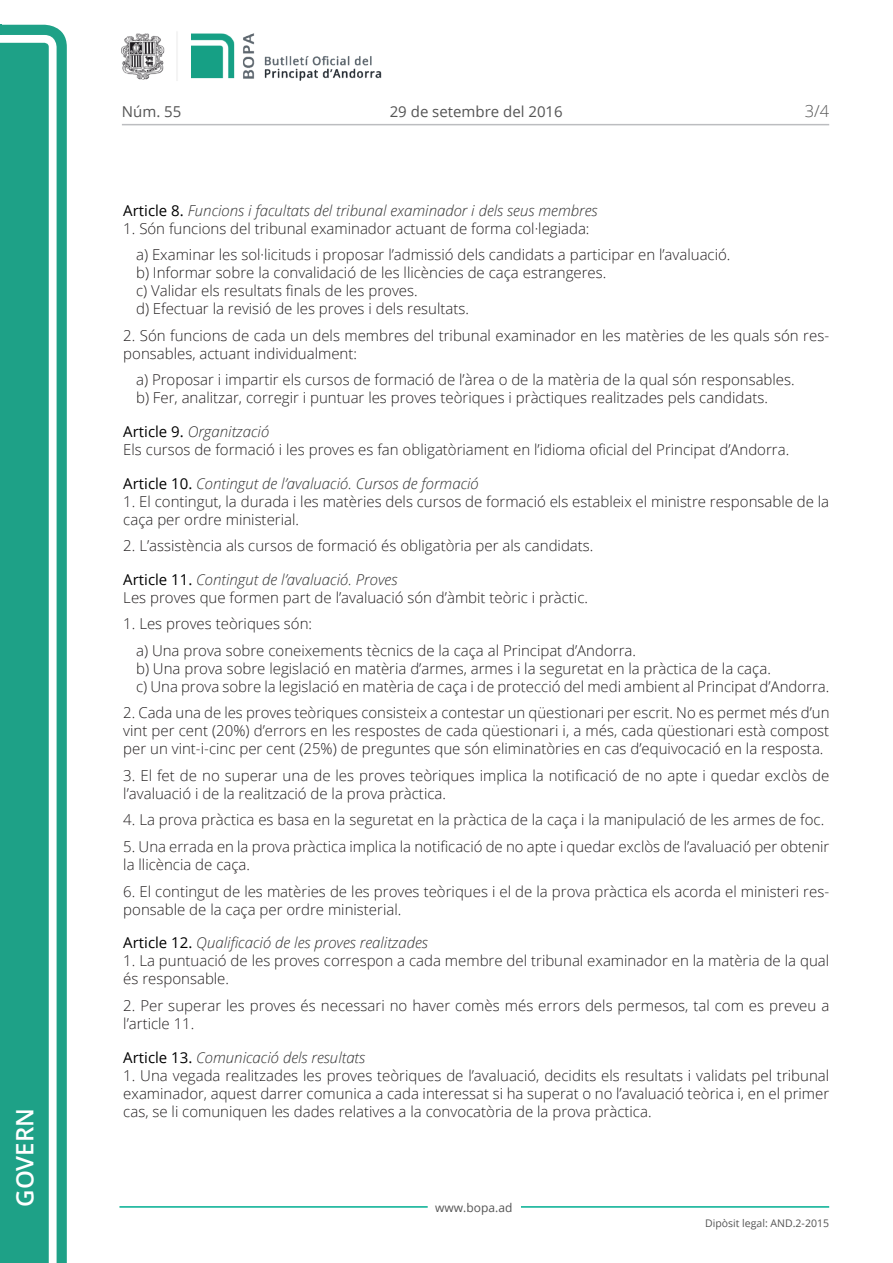
<style>
.page{position:relative;width:893px;height:1263px;background:#fff}
.page>*{position:absolute;margin:0;border:0;box-sizing:border-box;transform-origin:0 0}
.t1{font:600 24px "Open Sans";color:#fff}
.t2{font:300 16.5px "Open Sans";color:#545454}
.Body_text{font:300 15px/18px "Open Sans";color:#231f20}
.Body_text_NOS{font:300 15px "Open Sans";color:#231f20}
.Titol_7{font:italic 300 15px "Open Sans";color:#303030}
.Body_text_i{font:300 15px "Open Sans";color:#231f20}
.t3{font:15px "Open Sans";color:#545454}
.t4{font:12px "Open Sans";color:#545454}
.t5{font:10.5px "Open Sans";color:#545454}
.s1{font-weight:400;font-style:normal;color:#000}
</style>
<div class="page">
<svg style="left:0;top:25px;width:67px;height:1238px;fill:#1ea187"></svg>
<div style="left:0;top:43px;width:49px;height:1220px;background:#1ea187"></div>
<img style="left:122px;top:32px;width:260px;height:49px">
<hr style="left:119px;top:1206px;width:309px;height:2px;background:#00ae91">
<hr style="left:521px;top:1206px;width:308px;height:2px;background:#00ae91">
<hr style="left:122px;top:124px;width:707px;height:1px;background:#bcbdc0">
<h1 class="t1" style="left:8px;top:1207px;width:100px;rotate:-90deg">Govern</h1>
<p class="t3" style="left:122px;top:102px;width:61px">Núm. 55</p>
<p class="t3" style="left:390px;top:102px;width:175px">29 de setembre del 2016</p>
<p class="t2" style="left:805px;top:100px;width:26px">3/4</p>
<p class="Titol_7" style="left:123px;top:200px;width:476px"><span class="s1">Article 8.</span> Funcions i facultats del tribunal examinador i dels seus membres</p>
<p class="Body_text" style="left:123px;top:219px;width:468px">1. Són funcions del tribunal examinador actuant de forma col·legiada:</p>
<p class="Body_text_NOS" style="left:136px;top:244px;width:596px">a) Examinar les sol·licituds i proposar l’admissió dels candidats a participar en l’avaluació.</p>
<p class="Body_text_NOS" style="left:136px;top:262px;width:472px">b) Informar sobre la convalidació de les llicències de caça estrangeres.</p>
<p class="Body_text_NOS" style="left:136px;top:280px;width:283px">c) Validar els resultats finals de les proves.</p>
<p class="Body_text_i" style="left:136px;top:298px;width:334px">d) Efectuar la revisió de les proves i dels resultats.</p>
<p class="Body_text" style="left:123px;top:326px;width:707px">2. Són funcions de cada un dels membres del tribunal examinador en les matèries de les quals són res&shy;ponsables, actuant individualment:</p>
<p class="Body_text_NOS" style="left:136px;top:369px;width:660px">a) Proposar i impartir els cursos de formació de l’àrea o de la matèria de la qual són responsables.</p>
<p class="Body_text_i" style="left:136px;top:387px;width:633px">b) Fer, analitzar, corregir i puntuar les proves teòriques i pràctiques realitzades pels candidats.</p>
<p class="Titol_7" style="left:123px;top:421px;width:147px"><span class="s1">Article 9.</span> Organització</p>
<p class="Body_text" style="left:123px;top:440px;width:667px">Els cursos de formació i les proves es fan obligatòriament en l’idioma oficial del Principat d’Andorra.</p>
<p class="Titol_7" style="left:123px;top:473px;width:357px"><span class="s1">Article 10.</span> Contingut de l’avaluació. Cursos de formació</p>
<p class="Body_text" style="left:123px;top:492px;width:707px">1. El contingut, la durada i les matèries dels cursos de formació els estableix el ministre responsable de la caça per ordre ministerial.</p>
<p class="Body_text" style="left:123px;top:536px;width:472px">2. L’assistència als cursos de formació és obligatòria per als candidats.</p>
<p class="Titol_7" style="left:123px;top:569px;width:276px"><span class="s1">Article 11.</span> Contingut de l’avaluació. Proves</p>
<p class="Body_text" style="left:123px;top:588px;width:466px">Les proves que formen part de l’avaluació són d’àmbit teòric i pràctic.</p>
<p class="Body_text" style="left:123px;top:615px;width:190px">1. Les proves teòriques són:</p>
<p class="Body_text_NOS" style="left:136px;top:640px;width:501px">a) Una prova sobre coneixements tècnics de la caça al Principat d’Andorra.</p>
<p class="Body_text_NOS" style="left:136px;top:658px;width:636px">b) Una prova sobre legislació en matèria d’armes, armes i la seguretat en la pràctica de la caça.</p>
<p class="Body_text_i" style="left:136px;top:676px;width:695px">c) Una prova sobre la legislació en matèria de caça i de protecció del medi ambient al Principat d’Andorra.</p>
<p class="Body_text" style="left:123px;top:704px;width:708px;text-align:justify">2. Cada una de les proves teòriques consisteix a contestar un qüestionari per escrit. No es permet més d’un vint per cent (20%) d’errors en les respostes de cada qüestionari i, a més, cada qüestionari està compost per un vint-i-cinc per cent (25%) de preguntes que són eliminatòries en cas d’equivocació en la resposta.</p>
<p class="Body_text" style="left:123px;top:766px;width:708px">3. El fet de no superar una de les proves teòriques implica la notificació de no apte i quedar exclòs de l’avaluació i de la realització de la prova pràctica.</p>
<p class="Body_text" style="left:123px;top:811px;width:702px">4. La prova pràctica es basa en la seguretat en la pràctica de la caça i la manipulació de les armes de foc.</p>
<p class="Body_text" style="left:123px;top:837px;width:708px">5. Una errada en la prova pràctica implica la notificació de no apte i quedar exclòs de l’avaluació per obtenir la llicència de caça.</p>
<p class="Body_text" style="left:123px;top:882px;width:707px">6. El contingut de les matèries de les proves teòriques i el de la prova pràctica els acorda el ministeri res&shy;ponsable de la caça per ordre ministerial.</p>
<p class="Titol_7" style="left:123px;top:932px;width:306px"><span class="s1">Article 12.</span> Qualificació de les proves realitzades</p>
<p class="Body_text" style="left:123px;top:951px;width:707px">1. La puntuació de les proves correspon a cada membre del tribunal examinador en la matèria de la qual és responsable.</p>
<p class="Body_text" style="left:123px;top:996px;width:707px">2. Per superar les proves és necessari no haver comès més errors dels permesos, tal com es preveu a l’article 11.</p>
<p class="Titol_7" style="left:123px;top:1047px;width:243px"><span class="s1">Article 13.</span> Comunicació dels resultats</p>
<p class="Body_text" style="left:123px;top:1066px;width:707px;text-align:justify">1. Una vegada realitzades les proves teòriques de l’avaluació, decidits els resultats i validats pel tribunal examinador, aquest darrer comunica a cada interessat si ha superat o no l’avaluació teòrica i, en el primer cas, se li comuniquen les dades relatives a la convocatòria de la prova pràctica.</p>
<p class="t4" style="left:435px;top:1199px;width:79px">www.bopa.ad</p>
<p class="t5" style="left:705px;top:1216px;width:125px">Dipòsit legal: AND.2-2015</p>
</div>
